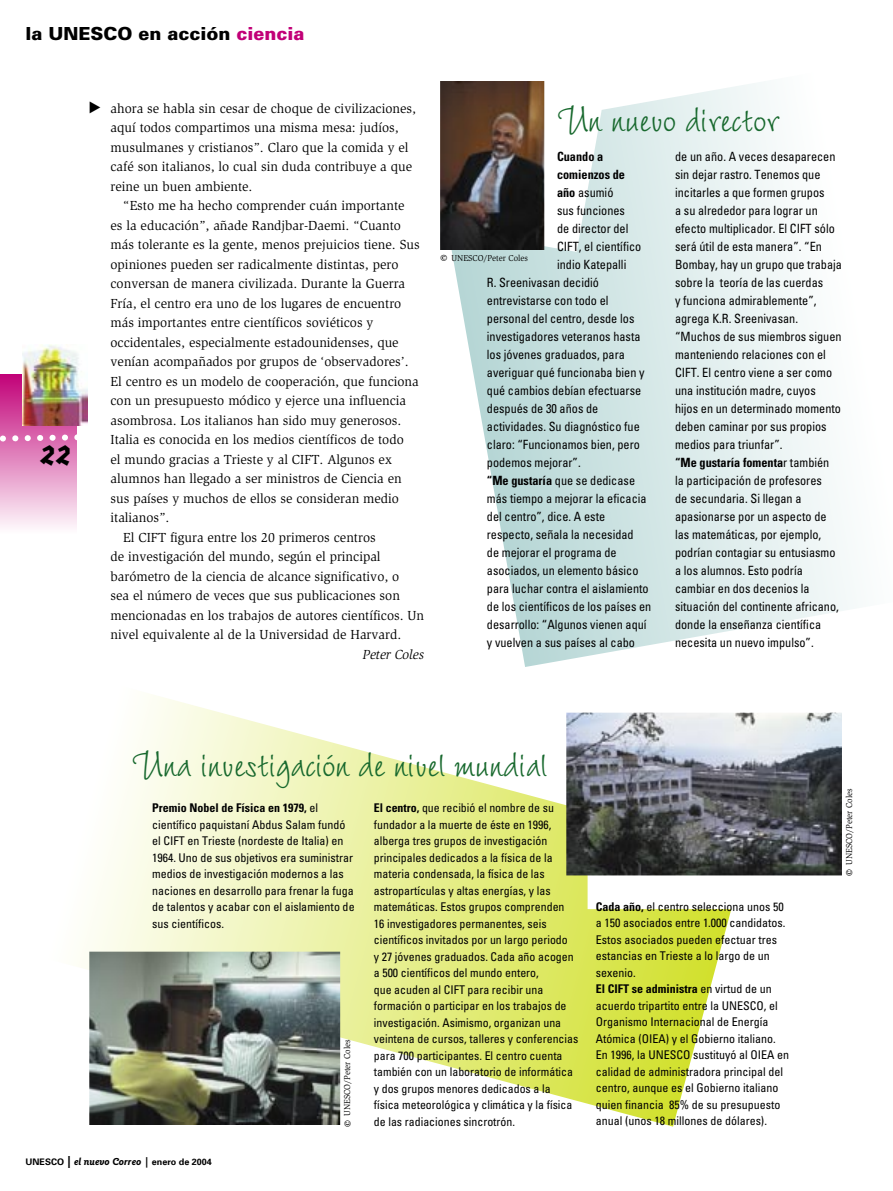
<style>
.page{position:relative;width:893px;height:1191px;background:#fff}
.page>*{position:absolute;margin:0;border:0;box-sizing:border-box;transform-origin:0 0}
.t1{font:52.5px "Wiesbaden Swing";letter-spacing:-.005em;color:#18692e;scale:.95 1}
.t2{font:700 36px "Elektrix";color:#000}
.t3{font:900 18px "Univers";color:#000}
.t4{font:13.5px/19.5px "Slimbach";color:#000}
.t5{font:italic 13.5px "Slimbach";color:#000}
.t6{font:condensed 12.75px/18px "Univers";color:#000;scale:.96 1}
.t7{font:700 condensed 12.75px "Univers";color:#000;scale:.96 1}
.t8{font:condensed 12px/16.5px "Univers";color:#000}
.t9{font:700 9px "Univers";color:#000}
.t10{font:8.85px "Slimbach";color:#000;scale:.95 1}
.s1{color:#c10077}
.s2{font-weight:700}
.s3{font-size:13.5px}
.s4{font-size:12px}
.s5{font-family:"Goudy Sans";font-style:italic;font-size:10.5px}
</style>
<div class="page">
<div style="left:0;top:374px;width:77px;height:160px;background:linear-gradient(to bottom,#c10178,#fefcfd)"></div>
<img style="left:22px;top:344px;width:65px;height:81px">
<svg style="left:0;top:431px;width:77px;height:14px"></svg>
<svg style="left:526px;top:82px;width:328px;height:585px"></svg>
<svg style="left:452px;top:252px;width:74px;height:415px"></svg>
<svg style="left:440px;top:81px;width:171px;height:171px"></svg>
<img style="left:440px;top:81px;width:104px;height:168px">
<svg style="left:78px;top:694px;width:654px;height:432px"></svg>
<div style="left:588px;top:694px;width:305px;height:215px;background:#fff"></div>
<img style="left:566px;top:712px;width:276px;height:163px">
<img style="left:89px;top:951px;width:251px;height:173px">
<h3 class="t3" style="left:25px;top:22px;width:280px">la UNESCO en acción <span class="s1">ciencia</span></h3>
<h2 class="t2" style="left:39px;top:431px;width:33px">22</h2>
<p class="t4" style="left:111px;top:98px;width:307px">ahora se habla sin cesar de choque de civilizaciones, aquí todos compartimos una misma mesa: judíos, musulmanes y cristianos”. Claro que la comida y el café son italianos, lo cual sin duda contribuye a que reine un buen ambiente.</p>
<p class="t4" style="left:123px;top:196px;width:283px">“Esto me ha hecho comprender cuán importante</p>
<p class="t4" style="left:111px;top:215px;width:292px">es la educación”, añade Randjbar-Daemi. “Cuanto</p>
<p class="t4" style="left:111px;top:235px;width:311px">más tolerante es la gente, menos prejuicios tiene. Sus</p>
<p class="t4" style="left:111px;top:254px;width:289px">opiniones pueden ser radicalmente distintas, pero</p>
<p class="t4" style="left:111px;top:274px;width:296px">conversan de manera civilizada. Durante la Guerra</p>
<p class="t4" style="left:111px;top:293px;width:292px">Fría, el centro era uno de los lugares de encuentro</p>
<p class="t4" style="left:111px;top:313px;width:264px">más importantes entre científicos soviéticos y</p>
<p class="t4" style="left:111px;top:332px;width:290px">occidentales, especialmente estadounidenses, que</p>
<p class="t4" style="left:111px;top:352px;width:300px">venían acompañados por grupos de ‘observadores’.</p>
<p class="t4" style="left:111px;top:371px;width:310px">El centro es un modelo de cooperación, que funciona</p>
<p class="t4" style="left:111px;top:391px;width:297px">con un presupuesto módico y ejerce una influencia</p>
<p class="t4" style="left:111px;top:410px;width:292px">asombrosa. Los italianos han sido muy generosos.</p>
<p class="t4" style="left:111px;top:430px;width:295px">Italia es conocida en los medios científicos de todo</p>
<p class="t4" style="left:111px;top:449px;width:283px">el mundo gracias a Trieste y al CIFT. Algunos ex</p>
<p class="t4" style="left:111px;top:469px;width:293px">alumnos han llegado a ser ministros de Ciencia en</p>
<p class="t4" style="left:111px;top:488px;width:290px">sus países y muchos de ellos se consideran medio</p>
<p class="t4" style="left:111px;top:508px;width:60px">italianos”.</p>
<p class="t4" style="left:123px;top:527px;width:254px">El CIFT figura entre los 20 primeros centros</p>
<p class="t4" style="left:111px;top:547px;width:272px">de investigación del mundo, según el principal</p>
<p class="t4" style="left:111px;top:566px;width:290px">barómetro de la ciencia de alcance significativo, o</p>
<p class="t4" style="left:111px;top:586px;width:291px">sea el número de veces que sus publicaciones son</p>
<p class="t4" style="left:111px;top:605px;width:315px">mencionadas en los trabajos de autores científicos. Un</p>
<p class="t4" style="left:111px;top:625px;width:292px">nivel equivalente al de la Universidad de Harvard.</p>
<p class="t5" style="left:363px;top:646px;width:63px">Peter Coles</p>
<h1 class="t1" style="left:557px;top:90px;width:235px">Un nuevo director</h1>
<p class="t7" style="left:557px;top:149px;width:50px">Cuando a</p>
<p class="t7" style="left:557px;top:167px;width:72px">comienzos de</p>
<p class="t6" style="left:557px;top:183px;width:60px"><span class="s2">año</span> asumió</p>
<p class="t6" style="left:557px;top:201px;width:72px">sus funciones</p>
<p class="t6" style="left:557px;top:219px;width:76px">de director del</p>
<p class="t6" style="left:557px;top:237px;width:89px">CIFT, el científico</p>
<p class="t6" style="left:557px;top:255px;width:74px">indio Katepalli</p>
<p class="t6" style="left:487px;top:273px;width:118px">R. Sreenivasan decidió</p>
<p class="t6" style="left:487px;top:291px;width:128px">entrevistarse con todo el</p>
<p class="t6" style="left:487px;top:309px;width:155px">personal del centro, desde los</p>
<p class="t6" style="left:487px;top:327px;width:162px">investigadores veteranos hasta</p>
<p class="t6" style="left:487px;top:345px;width:145px">los jóvenes graduados, para</p>
<p class="t6" style="left:487px;top:363px;width:166px">averiguar qué funcionaba bien y</p>
<p class="t6" style="left:487px;top:381px;width:162px">qué cambios debían efectuarse</p>
<p class="t6" style="left:487px;top:399px;width:118px">después de 30 años de</p>
<p class="t6" style="left:487px;top:417px;width:161px">actividades. Su diagnóstico fue</p>
<p class="t6" style="left:487px;top:435px;width:161px">claro: “Funcionamos bien, pero</p>
<p class="t6" style="left:487px;top:453px;width:99px">podemos mejorar”.</p>
<p class="t6" style="left:487px;top:471px;width:156px"><span class="s2">“Me gustaría</span> que se dedicase</p>
<p class="t6" style="left:487px;top:489px;width:168px">más tiempo a mejorar la eficacia</p>
<p class="t6" style="left:487px;top:507px;width:125px">del centro”, dice. A este</p>
<p class="t6" style="left:487px;top:525px;width:154px">respecto, señala la necesidad</p>
<p class="t6" style="left:487px;top:543px;width:137px">de mejorar el programa de</p>
<p class="t6" style="left:487px;top:561px;width:159px">asociados, un elemento básico</p>
<p class="t6" style="left:487px;top:579px;width:170px">para luchar contra el aislamiento</p>
<p class="t6" style="left:487px;top:597px;width:173px">de los científicos de los países en</p>
<p class="t6" style="left:487px;top:615px;width:168px">desarrollo: “Algunos vienen aquí</p>
<p class="t6" style="left:487px;top:633px;width:156px">y vuelven a sus países al cabo</p>
<p class="t10" style="left:440px;top:253px;width:94px"><span class="s3">©</span> UNESCO/Peter Coles</p>
<p class="t6" style="left:675px;top:147px;width:175px">de un año. A veces desaparecen sin dejar rastro. Tenemos que incitarles a que formen grupos<br>a su alrededor para lograr un efecto multiplicador. El CIFT sólo será útil de esta manera”. “En<br>Bombay, hay un grupo que trabaja sobre la teoría de las cuerdas<br>y funciona admirablemente”, agrega K.R. Sreenivasan. “Muchos de sus miembros siguen manteniendo relaciones con el<br>CIFT. El centro viene a ser como una institución madre, cuyos hijos en un determinado momento deben caminar por sus propios medios para triunfar”.<br><span class="s2">“Me gustaría fomenta</span>r también<br>la participación de profesores<br>de secundaria. Si llegan a apasionarse por un aspecto de las matemáticas, por ejemplo, podrían contagiar su entusiasmo a los alumnos. Esto podría cambiar en dos decenios la situación del continente africano, donde la enseñanza científica necesita un nuevo impulso”.</p>
<h1 class="t1" style="left:132px;top:734px;width:439px">Una investigación de nivel mundial</h1>
<p class="t8" style="left:152px;top:799px;width:204px"><span class="s2">Premio Nobel de Física en 1979,</span> el científico paquistaní Abdus Salam fundó el CIFT en Trieste (nordeste de Italia) en 1964. Uno de sus objetivos era suministrar medios de investigación modernos a las naciones en desarrollo para frenar la fuga de talentos y acabar con el aislamiento de sus científicos.</p>
<p class="t8" style="left:374px;top:799px;width:206px"><span class="s2">El centro,</span> que recibió el nombre de su fundador a la muerte de éste en 1996, alberga tres grupos de investigación principales dedicados a la física de la materia condensada, la física de las astropartículas y altas energías, y las matemáticas. Estos grupos comprenden<br>16 investigadores permanentes, seis científicos invitados por un largo periodo<br>y 27 jóvenes graduados. Cada año acogen a 500 científicos del mundo entero,<br>que acuden al CIFT para recibir una formación o participar en los trabajos de investigación. Asimismo, organizan una veintena de cursos, talleres y conferencias para 700 participantes. El centro cuenta también con un laboratorio de informática y dos grupos menores dedicados a la física meteorológica y climática y la física de las radiaciones sincrotrón.</p>
<p class="t10" style="left:342px;top:1127px;width:94px;rotate:-90deg"><span class="s3">©</span> UNESCO/Peter Coles</p>
<p class="t9" style="left:26px;top:1156px;width:188px">UNESCO <span class="s4">|</span> <span class="s5">el nuevo Correo |</span> enero de 2004</p>
<p class="t8" style="left:596px;top:898px;width:195px"><span class="s2">Cada año,</span> el centro selecciona unos 50 a 150 asociados entre 1.000 candidatos.<br>Estos asociados pueden efectuar tres estancias en Trieste a lo largo de un sexenio.<br><span class="s2">El CIFT se administra</span> en virtud de un acuerdo tripartito entre la UNESCO, el Organismo Internacional de Energía Atómica (OIEA) y el Gobierno italiano.<br>En 1996, la UNESCO sustituyó al OIEA en calidad de administradora principal del centro, aunque es el Gobierno italiano quien financia 85% de su presupuesto anual (unos 18 millones de dólares).</p>
<p class="t10" style="left:844px;top:876px;width:94px;rotate:-90deg"><span class="s3">©</span> UNESCO/Peter Coles</p>
</div>
